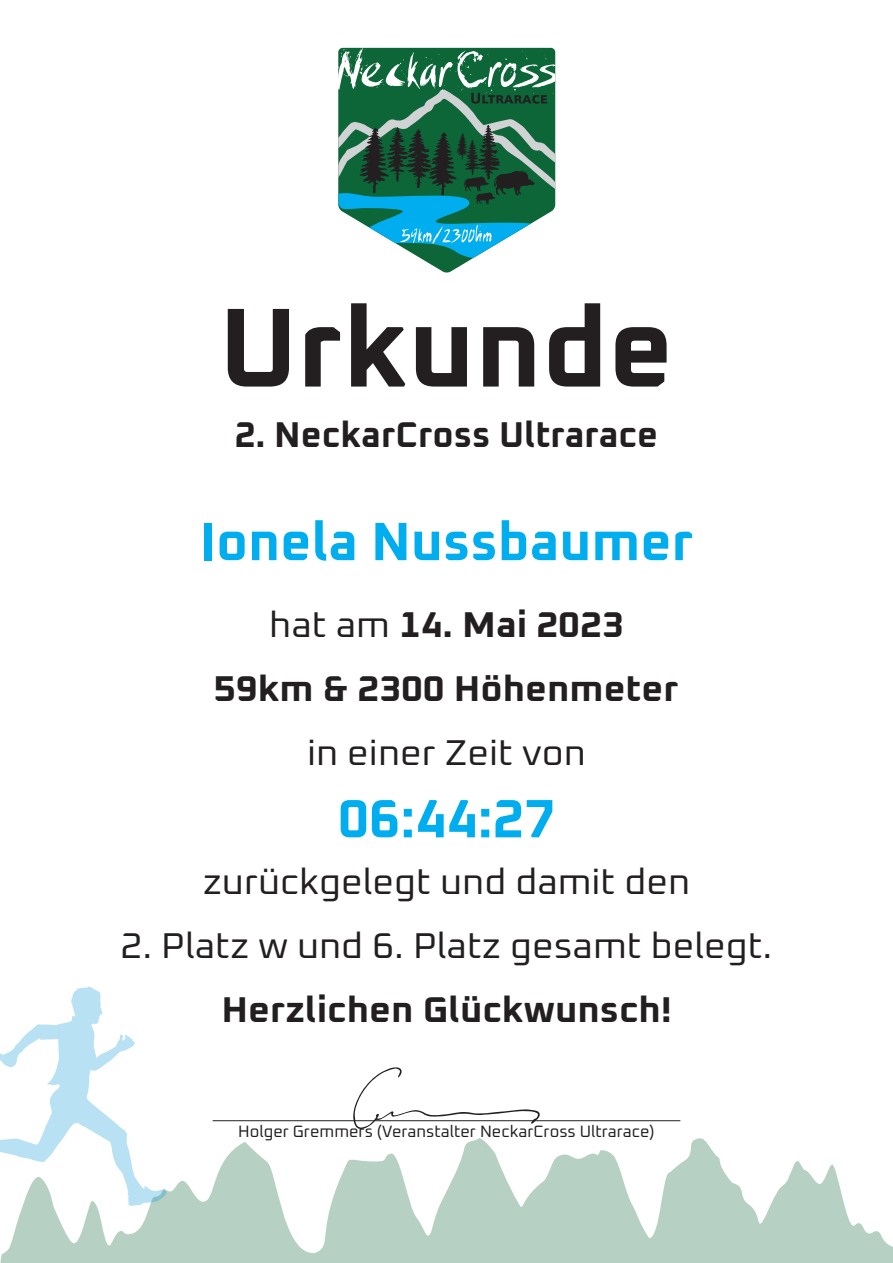
<style>
.page{position:relative;width:893px;height:1263px;background:#fff}
.page>*{position:absolute;margin:0;border:0;box-sizing:border-box;transform-origin:0 0}
.t1{font:200 112.5px "Oxanium";color:#231f20}
.t2{font:200 54px "Oxanium";color:#00aeef}
.t3{font:200 36px/64.2px "Oxanium";color:#231f20;text-align:center;scale:1.05 1}
.t4{font:200 36px "Oxanium";color:#231f20}
.t5{font:200 16.5px "Oxanium";color:#231f20}
</style>
<div class="page">
<svg style="left:0;top:1138px;width:893px;height:125px;fill:#b6d0c3"></svg>
<svg style="left:420px;top:258px;width:53px;height:15px"></svg>
<svg style="left:338px;top:47px;width:217px;height:211px;background:#3d8471"></svg>
<hr style="left:213px;top:1120px;width:467px;height:1px;background:#231f20">
<svg style="left:0;top:986px;width:167px;height:220px"></svg>
<svg style="left:353px;top:1067px;width:187px;height:62px"></svg>
<h1 class="t1" style="left:219px;top:279px;width:456px">Urkunde</h1>
<p class="t4" style="left:235px;top:412px;width:425px">2. NeckarCross Ultrarace</p>
<h2 class="t2" style="left:199px;top:508px;width:495px">Ionela Nussbaumer</h2>
<p class="t3" style="left:214px;top:591px;width:444px">hat am 14. Mai 2023<br>59km &amp; 2300 Höhenmeter in einer Zeit von</p>
<h2 class="t2" style="left:338px;top:786px;width:219px">06:44:27</h2>
<p class="t3" style="left:203px;top:848px;width:466px">zurückgelegt und damit den</p>
<p class="t3" style="left:121px;top:912px;width:622px">2. Platz w und 6. Platz gesamt belegt.<br>Herzlichen Glückwunsch!</p>
<p class="t5" style="left:238px;top:1121px;width:418px">Holger Gremmers (Veranstalter NeckarCross Ultrarace)</p>
</div>
